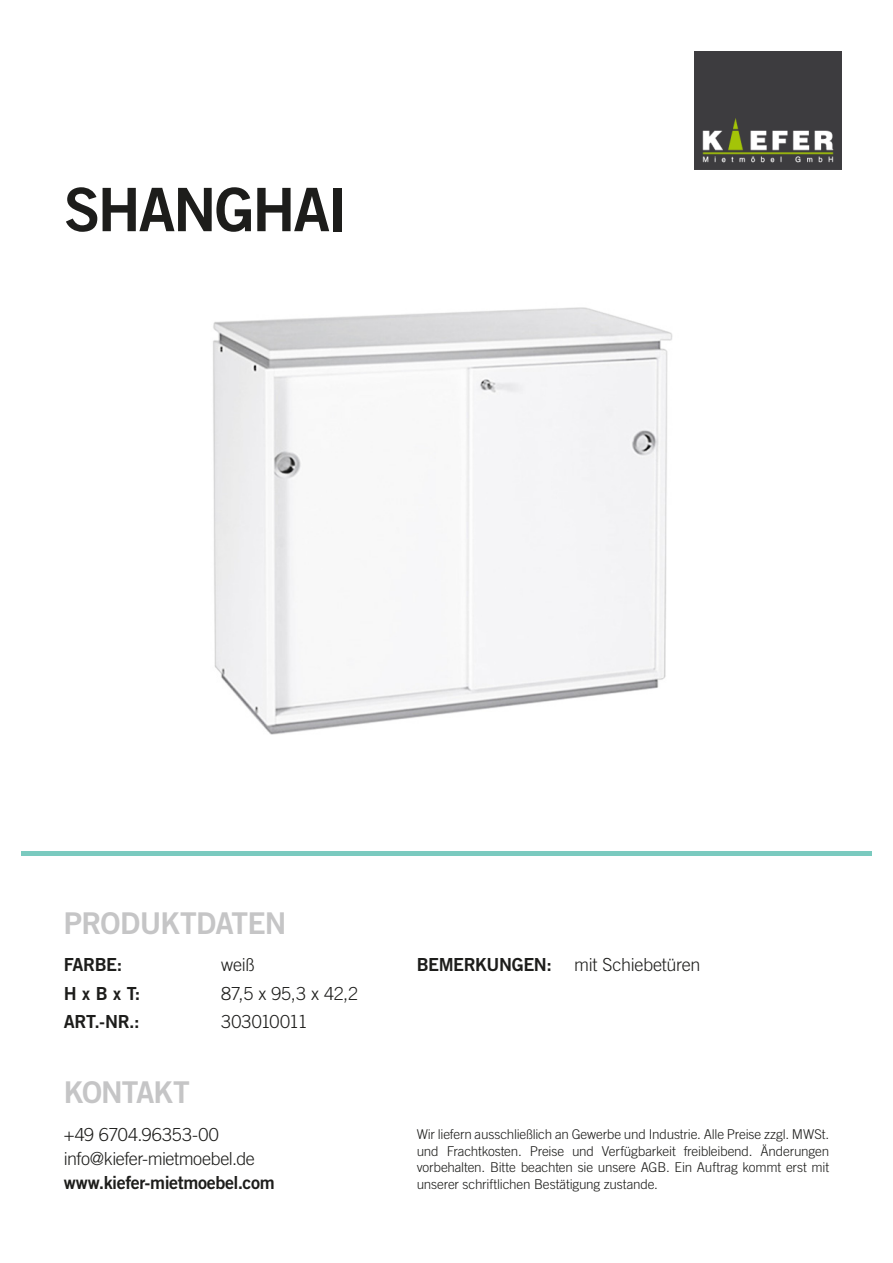
<style>
.page{position:relative;width:893px;height:1263px;background:#fff}
.page>*{position:absolute;margin:0;border:0;box-sizing:border-box;transform-origin:0 0}
.t1{font:60px "Trade Gothic LT Std Bd 2";letter-spacing:-.035em;color:#1d1d1b}
.t2{font:30px "Trade Gothic LT Std Bd 2";letter-spacing:-.025em;color:#c5c5c6}
.t3{font:300 18px "Trade Gothic LT Std";letter-spacing:-.025em;color:#1d1d1b}
.t4{font:18px "Trade Gothic LT Std Bd 2";letter-spacing:-.025em;color:#1d1d1b}
.t5{font:300 18px "Trade Gothic LT Std";color:#1d1d1b}
.t6{font:300 13.5px/16.5px "Trade Gothic LT Std";letter-spacing:-.01em;color:#1d1d1b;text-align:justify}
.s1{font-family:"Trade Gothic LT Std Bd 2";font-weight:400}
</style>
<div class="page">
<hr style="left:21px;top:852px;width:851px;height:4px;background:#7acabf">
<img style="left:694px;top:51px;width:148px;height:119px">
<img style="left:213px;top:307px;width:460px;height:428px">
<p class="t1" style="left:64px;top:173px;width:285px">SHANGHAI</p>
<p class="t2" style="left:64px;top:904px;width:224px">PRODUKTDATEN</p>
<p class="t4" style="left:64px;top:954px;width:60px">FARBE:</p>
<p class="t3" style="left:221px;top:954px;width:35px">weiß</p>
<p class="t4" style="left:64px;top:982px;width:78px">H x B x T:</p>
<p class="t3" style="left:221px;top:983px;width:138px">87,5 x 95,3 x 42,2</p>
<p class="t4" style="left:64px;top:1011px;width:77px">ART.-NR.:</p>
<p class="t3" style="left:221px;top:1011px;width:88px">303010011</p>
<p class="t2" style="left:64px;top:1074px;width:127px">KONTAKT</p>
<p class="t5" style="left:64px;top:1123px;width:156px">+49 6704.96353-00</p>
<p class="t3" style="left:64px;top:1147px;width:193px">info@kiefer-mietmoebel.de</p>
<p class="t4" style="left:64px;top:1171px;width:212px">www.kiefer-mietmoebel.com</p>
<p class="t3" style="left:417px;top:954px;width:285px"><span class="s1">BEMERKUNGEN:</span> mit Schiebetüren</p>
<p class="t6" style="left:417px;top:1126px;width:414px">Wir liefern ausschließlich an Gewerbe und Industrie. Alle Preise zzgl. MWSt. und Frachtkosten. Preise und Verfügbarkeit freibleibend. Änderungen vorbehalten. Bitte beachten sie unsere AGB. Ein Auftrag kommt erst mit unserer schriftlichen Bestätigung zustande.</p>
</div>
